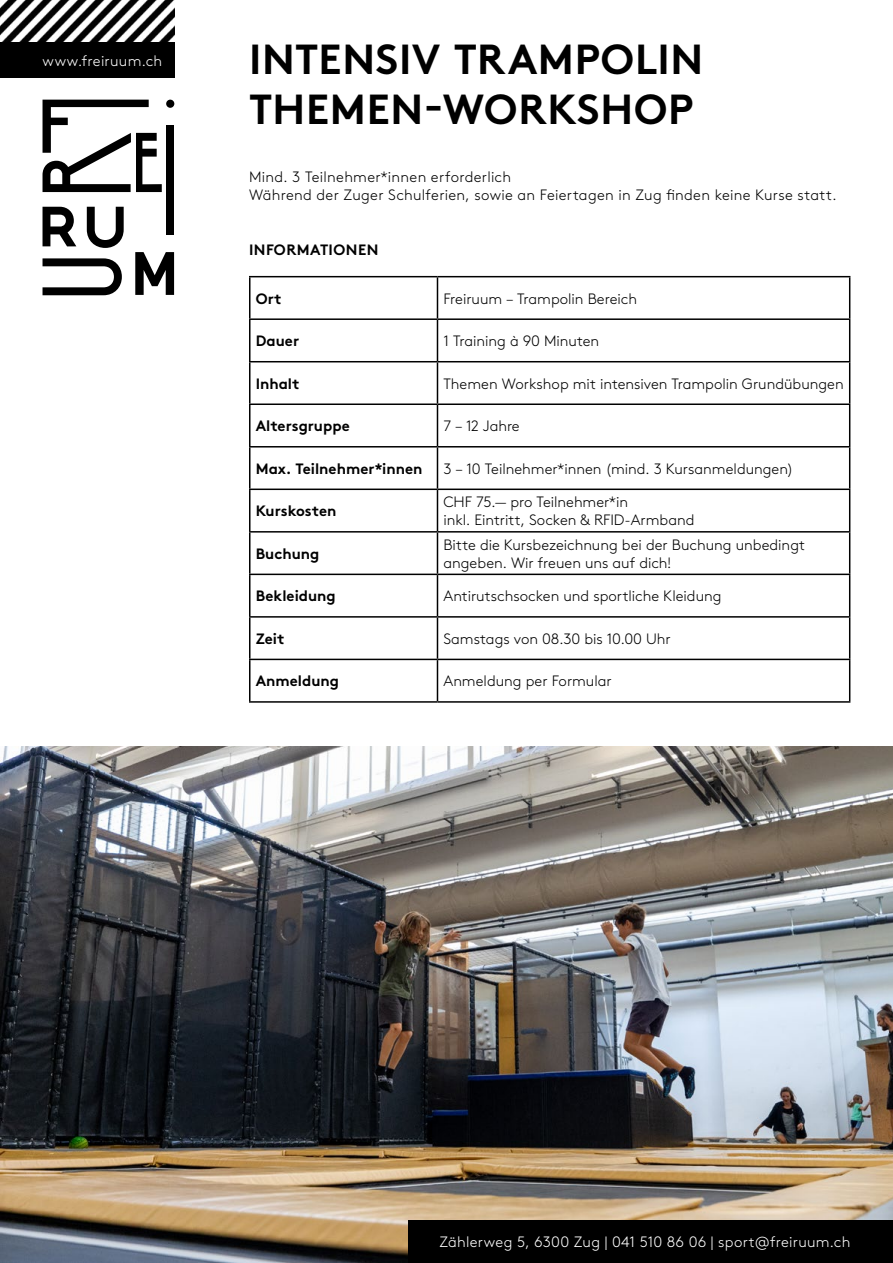
<style>
.page{position:relative;width:893px;height:1263px;background:#fff}
.page>*{position:absolute;margin:0;border:0;box-sizing:border-box;transform-origin:0 0}
.t1{font:700 42px/50.4px "Brown Pro";letter-spacing:.015em;color:#000}
.t2{font:300 15px/18px "Brown Pro";color:#000}
.t3{font:300 15px/18px "Brown Pro";letter-spacing:.02em;color:#000}
.t4{font:700 15px "Brown Pro";letter-spacing:.005em;color:#000}
.t5{font:300 15px "Brown Pro";letter-spacing:.02em;color:#fff}
.t6{font:700 15px "Brown Pro";letter-spacing:.03em;color:#000}
</style>
<div class="page">
<img style="left:0;top:747px;width:893px;height:516px">
<div style="left:166px;top:125px;width:8px;height:110px;background:#000"></div>
<svg style="left:87px;top:207px;width:37px;height:41px"></svg>
<svg style="left:43px;top:207px;width:33px;height:39px"></svg>
<svg style="left:43px;top:100px;width:119px;height:92px"></svg>
<svg style="left:135px;top:252px;width:39px;height:43px"></svg>
<div style="left:166px;top:100px;width:8px;height:8px;background:#000;border-radius:50%"></div>
<svg style="left:43px;top:258px;width:79px;height:37px"></svg>
<hr style="left:249px;top:276px;width:188px;height:1px;background:#000">
<hr style="left:249px;top:277px;width:1px;height:41px;background:#000">
<hr style="left:437px;top:276px;width:413px;height:1px;background:#000">
<hr style="left:437px;top:277px;width:1px;height:41px;background:#000">
<hr style="left:849px;top:277px;width:1px;height:41px;background:#000">
<hr style="left:249px;top:318px;width:188px;height:2px;background:#000">
<hr style="left:249px;top:320px;width:1px;height:41px;background:#000">
<hr style="left:437px;top:318px;width:413px;height:2px;background:#000">
<hr style="left:437px;top:320px;width:1px;height:41px;background:#000">
<hr style="left:849px;top:320px;width:1px;height:41px;background:#000">
<hr style="left:249px;top:361px;width:188px;height:1px;background:#000">
<hr style="left:249px;top:362px;width:1px;height:41px;background:#000">
<hr style="left:437px;top:361px;width:413px;height:1px;background:#000">
<hr style="left:437px;top:362px;width:1px;height:41px;background:#000">
<hr style="left:849px;top:362px;width:1px;height:41px;background:#000">
<hr style="left:249px;top:403px;width:188px;height:2px;background:#000">
<hr style="left:249px;top:405px;width:1px;height:41px;background:#000">
<hr style="left:437px;top:403px;width:413px;height:2px;background:#000">
<hr style="left:437px;top:405px;width:1px;height:41px;background:#000">
<hr style="left:849px;top:405px;width:1px;height:41px;background:#000">
<hr style="left:249px;top:446px;width:188px;height:1px;background:#000">
<hr style="left:249px;top:447px;width:1px;height:41px;background:#000">
<hr style="left:437px;top:446px;width:413px;height:1px;background:#000">
<hr style="left:437px;top:447px;width:1px;height:41px;background:#000">
<hr style="left:849px;top:447px;width:1px;height:41px;background:#000">
<hr style="left:249px;top:488px;width:188px;height:2px;background:#000">
<hr style="left:249px;top:490px;width:1px;height:41px;background:#000">
<hr style="left:437px;top:488px;width:413px;height:2px;background:#000">
<hr style="left:437px;top:490px;width:1px;height:41px;background:#000">
<hr style="left:849px;top:490px;width:1px;height:41px;background:#000">
<hr style="left:249px;top:531px;width:188px;height:2px;background:#000">
<hr style="left:249px;top:533px;width:1px;height:41px;background:#000">
<hr style="left:437px;top:531px;width:413px;height:2px;background:#000">
<hr style="left:437px;top:533px;width:1px;height:41px;background:#000">
<hr style="left:849px;top:533px;width:1px;height:41px;background:#000">
<hr style="left:249px;top:574px;width:188px;height:1px;background:#000">
<hr style="left:249px;top:575px;width:1px;height:41px;background:#000">
<hr style="left:437px;top:574px;width:413px;height:1px;background:#000">
<hr style="left:437px;top:575px;width:1px;height:41px;background:#000">
<hr style="left:849px;top:575px;width:1px;height:41px;background:#000">
<hr style="left:249px;top:616px;width:188px;height:2px;background:#000">
<hr style="left:249px;top:618px;width:1px;height:41px;background:#000">
<hr style="left:437px;top:616px;width:413px;height:2px;background:#000">
<hr style="left:437px;top:618px;width:1px;height:41px;background:#000">
<hr style="left:849px;top:618px;width:1px;height:41px;background:#000">
<hr style="left:249px;top:659px;width:188px;height:1px;background:#000">
<hr style="left:249px;top:660px;width:1px;height:41px;background:#000">
<hr style="left:437px;top:659px;width:413px;height:1px;background:#000">
<hr style="left:437px;top:660px;width:1px;height:41px;background:#000">
<hr style="left:849px;top:660px;width:1px;height:41px;background:#000">
<hr style="left:249px;top:701px;width:188px;height:2px;background:#000">
<hr style="left:437px;top:701px;width:413px;height:2px;background:#000">
<div style="left:408px;top:1220px;width:485px;height:43px;background:#000"></div>
<div style="left:0;top:43px;width:174px;height:35px;background:#000"></div>
<img style="left:0;top:0;width:174px;height:43px">
<p class="t5" style="left:43px;top:49px;width:121px">www.freiruum.ch</p>
<h1 class="t1" style="left:249px;top:30px;width:456px">INTENSIV TRAMPOLIN<br>THEMEN-WORKSHOP</h1>
<p class="t3" style="left:249px;top:167px;width:589px">Mind. 3 Teilnehmer*innen erforderlich<br>Während der Zuger Schulferien, sowie an Feiertagen in Zug finden keine Kurse statt.</p>
<p class="t6" style="left:249px;top:238px;width:131px">INFORMATIONEN</p>
<p class="t4" style="left:256px;top:286px;width:27px">Ort</p>
<p class="t2" style="left:443px;top:288px;width:195px">Freiruum – Trampolin Bereich</p>
<p class="t4" style="left:256px;top:329px;width:45px">Dauer</p>
<p class="t2" style="left:443px;top:331px;width:157px">1 Training à 90 Minuten</p>
<p class="t4" style="left:256px;top:371px;width:45px">Inhalt</p>
<p class="t2" style="left:443px;top:373px;width:402px">Themen Workshop mit intensiven Trampolin Grundübungen</p>
<p class="t4" style="left:256px;top:414px;width:95px">Altersgruppe</p>
<p class="t2" style="left:443px;top:416px;width:78px">7 – 12 Jahre</p>
<p class="t4" style="left:256px;top:456px;width:168px">Max. Teilnehmer*innen</p>
<p class="t2" style="left:443px;top:458px;width:352px">3 – 10 Teilnehmer*innen (mind. 3 Kursanmeldungen)</p>
<p class="t4" style="left:256px;top:499px;width:82px">Kurskosten</p>
<p class="t2" style="left:443px;top:492px;width:252px">CHF 75.— pro Teilnehmer*in<br>inkl. Eintritt, Socken &amp; RFID-Armband</p>
<p class="t4" style="left:256px;top:541px;width:65px">Buchung</p>
<p class="t2" style="left:443px;top:534px;width:363px">Bitte die Kursbezeichnung bei der Buchung unbedingt angeben. Wir freuen uns auf dich!</p>
<p class="t4" style="left:256px;top:584px;width:82px">Bekleidung</p>
<p class="t2" style="left:443px;top:586px;width:280px">Antirutschsocken und sportliche Kleidung</p>
<p class="t4" style="left:256px;top:626px;width:30px">Zeit</p>
<p class="t2" style="left:443px;top:628px;width:229px">Samstags von 08.30 bis 10.00 Uhr</p>
<p class="t4" style="left:256px;top:669px;width:85px">Anmeldung</p>
<p class="t2" style="left:443px;top:671px;width:170px">Anmeldung per Formular</p>
<p class="t5" style="left:439px;top:1231px;width:413px">Zählerweg 5, 6300 Zug | 041 510 86 06 | sport@freiruum.ch</p>
</div>
